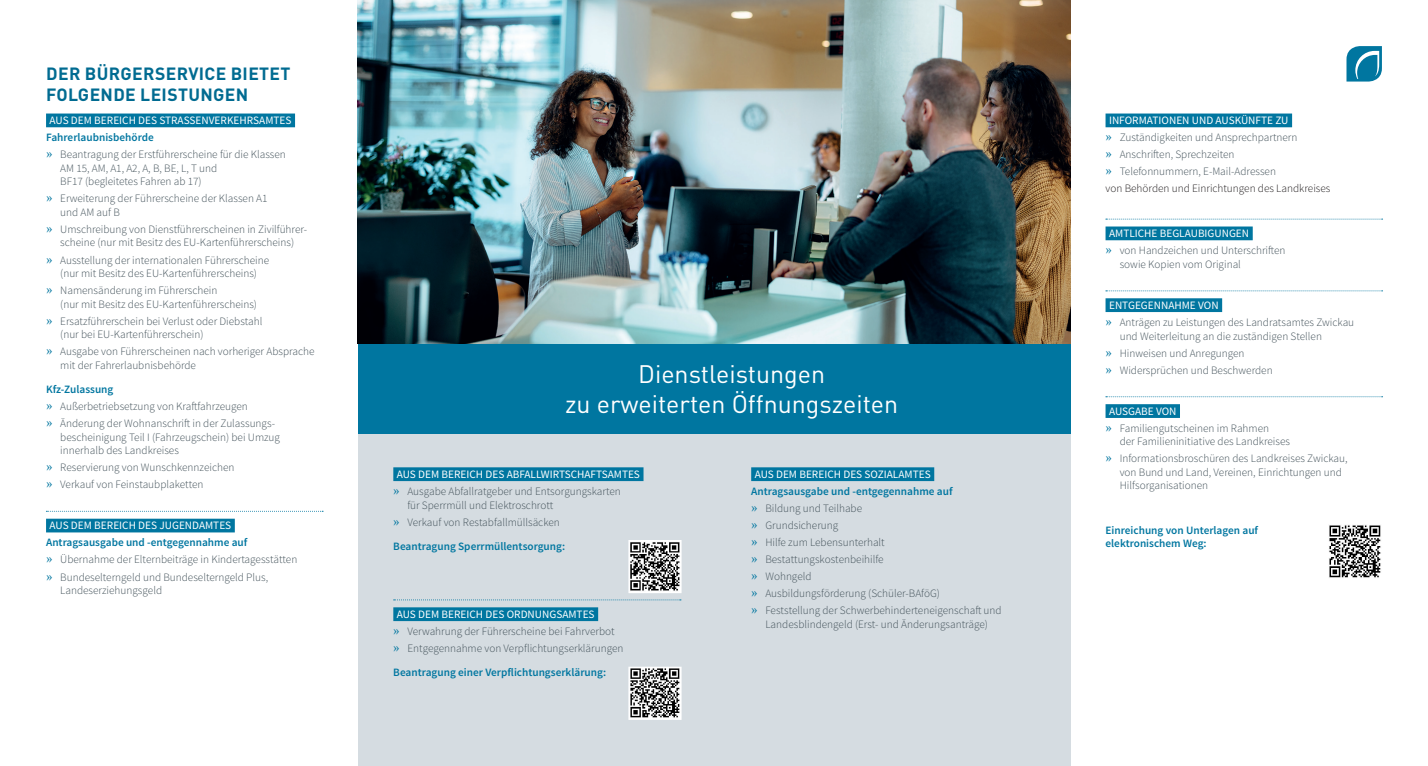
<style>
.page{position:relative;width:1428px;height:766px;background:#fff}
.page>*{position:absolute;margin:0;border:0;box-sizing:border-box;transform-origin:0 0}
.t1{font:25px/30px "DIN Pro";color:#fff;text-align:center}
.t2{font:700 17.5px/21px "DIN Pro";letter-spacing:.02em;color:#006b91}
.t3{font:300 11.25px/13.5px "Source Sans Pro";color:#425159}
.Firmeneintrag_-_Firm{font:11.25px "Source Sans Pro";color:#fff}
.Firmeneintrag___Name{font:600 11.25px/13.5px "Source Sans Pro";color:#0076a0}
.Primär_-_Aufzählung{font:300 11.25px "Source Sans Pro";color:#231f20}
.Primär_-_Aufzählung-2{font:600 11.25px "Source Sans Pro";color:#0076a0}
.s1{font-family:"Minion Pro";font-weight:400;font-size:15px;color:#0076a0}
</style>
<div class="page">
<div style="left:358px;top:11px;width:712px;height:754px;background:#d5dce1"></div>
<div style="left:46px;top:113px;width:249px;height:14px;background:#0076a0"></div>
<svg style="left:46px;top:511px;width:277px;height:1px"></svg>
<div style="left:46px;top:518px;width:189px;height:14px;background:#0076a0"></div>
<div style="left:393px;top:467px;width:251px;height:14px;background:#0076a0"></div>
<svg style="left:394px;top:599px;width:287px;height:1px"></svg>
<div style="left:393px;top:607px;width:205px;height:14px;background:#0076a0"></div>
<svg style="left:628px;top:540px;width:54px;height:53px;background:#909090"></svg>
<svg style="left:628px;top:666px;width:54px;height:54px;background:#919192"></svg>
<svg style="left:1346px;top:46px;width:36px;height:35px"></svg>
<div style="left:1106px;top:113px;width:186px;height:14px;background:#0076a0"></div>
<svg style="left:1106px;top:219px;width:277px;height:1px"></svg>
<div style="left:1106px;top:226px;width:147px;height:14px;background:#0076a0"></div>
<svg style="left:1106px;top:290px;width:277px;height:1px"></svg>
<div style="left:1106px;top:298px;width:116px;height:14px;background:#0076a0"></div>
<svg style="left:1106px;top:396px;width:277px;height:1px"></svg>
<div style="left:1106px;top:404px;width:74px;height:14px;background:#0076a0"></div>
<div style="left:751px;top:467px;width:183px;height:14px;background:#0076a0"></div>
<div style="left:358px;top:343px;width:712px;height:91px;background:#0076a0"></div>
<img style="left:358px;top:0;width:712px;height:343px">
<img style="left:1329px;top:525px;width:52px;height:53px">
<p class="t2" style="left:46px;top:61px;width:246px">DER BÜRGERSERVICE BIETET<br>FOLGENDE LEISTUNGEN</p>
<p class="Firmeneintrag_-_Firm" style="left:50px;top:113px;width:243px">AUS DEM BEREICH DES STRASSENVERKEHRSAMTES</p>
<p class="Firmeneintrag___Name" style="left:46px;top:131px;width:109px">Fahrerlaubnisbehörde</p>
<p class="t3" style="left:60px;top:148px;width:227px;text-indent:-14px"><span class="s1">»</span> Beantragung der Erstführerscheine für die Klassen<br>AM 15, AM, A1, A2, A, B, BE, L, T und<br>BF17 (begleitetes Fahren ab 17)</p>
<p class="t3" style="left:60px;top:192px;width:209px;text-indent:-14px"><span class="s1">»</span> Erweiterung der Führerscheine der Klassen A1 und AM auf B</p>
<p class="t3" style="left:46px;top:222px;width:263px;text-align:center"><span class="s1">»</span> Umschreibung von Dienstführerscheinen in Zivilführer&shy;scheine (nur mit Besitz des EU-Kartenführerscheins)</p>
<p class="t3" style="left:46px;top:253px;width:225px;text-align:center"><span class="s1">»</span> Ausstellung der internationalen Führerscheine (nur mit Besitz des EU-Kartenführerscheins)</p>
<p class="t3" style="left:60px;top:283px;width:198px;text-indent:-14px"><span class="s1">»</span> Namensänderung im Führerschein<br>(nur mit Besitz des EU-Kartenführerscheins)</p>
<p class="t3" style="left:60px;top:314px;width:204px;text-indent:-14px"><span class="s1">»</span> Ersatzführerschein bei Verlust oder Diebstahl (nur bei EU-Kartenführerschein)</p>
<p class="t3" style="left:60px;top:344px;width:256px;text-indent:-14px"><span class="s1">»</span> Ausgabe von Führerscheinen nach vorheriger Absprache mit der Fahrerlaubnisbehörde</p>
<p class="Firmeneintrag___Name" style="left:46px;top:382px;width:69px">Kfz-Zulassung</p>
<p class="t3" style="left:46px;top:399px;width:203px"><span class="s1">»</span> Außerbetriebsetzung von Kraftfahrzeugen</p>
<p class="t3" style="left:60px;top:416px;width:221px;text-indent:-14px"><span class="s1">»</span> Änderung der Wohnanschrift in der Zulassungs&shy;bescheinigung Teil I (Fahrzeugschein) bei Umzug innerhalb des Landkreises</p>
<p class="t3" style="left:46px;top:460px;width:190px"><span class="s1">»</span> Reservierung von Wunschkennzeichen</p>
<p class="t3" style="left:46px;top:477px;width:159px"><span class="s1">»</span> Verkauf von Feinstaubplaketten</p>
<p class="Firmeneintrag_-_Firm" style="left:50px;top:518px;width:183px">AUS DEM BEREICH DES JUGENDAMTES</p>
<p class="Firmeneintrag___Name" style="left:46px;top:536px;width:203px">Antragsausgabe und -entgegennahme auf</p>
<p class="t3" style="left:46px;top:553px;width:253px"><span class="s1">»</span> Übernahme der Elternbeiträge in Kindertagesstätten</p>
<p class="t3" style="left:60px;top:570px;width:209px;text-indent:-14px"><span class="s1">»</span> Bundeselterngeld und Bundeselterngeld Plus,<br>Landeserziehungsgeld</p>
<p class="t1" style="left:565px;top:356px;width:335px">Dienstleistungen<br>zu erweiterten Öffnungszeiten</p>
<p class="Firmeneintrag_-_Firm" style="left:397px;top:467px;width:245px">AUS DEM BEREICH DES ABFALLWIRTSCHAFTSAMTES</p>
<p class="t3" style="left:407px;top:484px;width:215px;text-indent:-14px"><span class="s1">»</span> Ausgabe Abfallratgeber und Entsorgungskarten für Sperrmüll und Elektroschrott</p>
<p class="t3" style="left:393px;top:515px;width:168px"><span class="s1">»</span> Verkauf von Restabfallmüllsäcken</p>
<p class="Primär_-_Aufzählung-2" style="left:393px;top:538px;width:173px">Beantragung Sperrmüllentsorgung:</p>
<p class="Firmeneintrag_-_Firm" style="left:397px;top:607px;width:199px">AUS DEM BEREICH DES ORDNUNGSAMTES</p>
<p class="t3" style="left:393px;top:624px;width:223px"><span class="s1">»</span> Verwahrung der Führerscheine bei Fahrverbot</p>
<p class="t3" style="left:393px;top:641px;width:232px"><span class="s1">»</span> Entgegennahme von Verpflichtungserklärungen</p>
<p class="Firmeneintrag___Name" style="left:393px;top:665px;width:214px">Beantragung einer Verpflichtungserklärung:</p>
<p class="Firmeneintrag_-_Firm" style="left:755px;top:467px;width:177px">AUS DEM BEREICH DES SOZIALAMTES</p>
<p class="Firmeneintrag___Name" style="left:751px;top:484px;width:203px">Antragsausgabe und -entgegennahme auf</p>
<p class="t3" style="left:751px;top:501px;width:112px"><span class="s1">»</span> Bildung und Teilhabe</p>
<p class="t3" style="left:751px;top:518px;width:89px"><span class="s1">»</span> Grundsicherung</p>
<p class="t3" style="left:751px;top:535px;width:135px"><span class="s1">»</span> Hilfe zum Lebensunterhalt</p>
<p class="t3" style="left:751px;top:552px;width:134px"><span class="s1">»</span> Bestattungskostenbeihilfe</p>
<p class="t3" style="left:751px;top:569px;width:62px"><span class="s1">»</span> Wohngeld</p>
<p class="t3" style="left:751px;top:586px;width:190px"><span class="s1">»</span> Ausbildungsförderung (Schüler-BAföG)</p>
<p class="t3" style="left:751px;top:603px;width:252px;text-align:center"><span class="s1">»</span> Feststellung der Schwerbehinderteneigenschaft und<br>Landesblindengeld (Erst- und Änderungsanträge)</p>
<p class="Firmeneintrag_-_Firm" style="left:1109px;top:113px;width:181px">INFORMATIONEN UND AUSKÜNFTE ZU</p>
<p class="t3" style="left:1106px;top:131px;width:193px"><span class="s1">»</span> Zuständigkeiten und Ansprechpartnern</p>
<p class="t3" style="left:1106px;top:148px;width:130px"><span class="s1">»</span> Anschriften, Sprechzeiten</p>
<p class="t3" style="left:1106px;top:165px;width:172px"><span class="s1">»</span> Telefonnummern, E-Mail-Adressen</p>
<p class="Primär_-_Aufzählung" style="left:1106px;top:182px;width:226px">von Behörden und Einrichtungen des Landkreises</p>
<p class="Firmeneintrag_-_Firm" style="left:1109px;top:226px;width:142px">AMTLICHE BEGLAUBIGUNGEN</p>
<p class="t3" style="left:1120px;top:244px;width:167px;text-indent:-14px"><span class="s1">»</span> von Handzeichen und Unterschriften sowie Kopien vom Original</p>
<p class="Firmeneintrag_-_Firm" style="left:1109px;top:298px;width:111px">ENTGEGENNAHME VON</p>
<p class="t3" style="left:1120px;top:315px;width:236px;text-indent:-14px"><span class="s1">»</span> Anträgen zu Leistungen des Landratsamtes Zwickau und Weiterleitung an die zuständigen Stellen</p>
<p class="t3" style="left:1106px;top:346px;width:141px"><span class="s1">»</span> Hinweisen und Anregungen</p>
<p class="t3" style="left:1106px;top:363px;width:169px"><span class="s1">»</span> Widersprüchen und Beschwerden</p>
<p class="Firmeneintrag_-_Firm" style="left:1109px;top:404px;width:69px">AUSGABE VON</p>
<p class="t3" style="left:1120px;top:421px;width:172px;text-indent:-14px"><span class="s1">»</span> Familiengutscheinen im Rahmen<br>der Familieninitiative des Landkreises</p>
<p class="t3" style="left:1120px;top:452px;width:229px;text-indent:-14px"><span class="s1">»</span> Informationsbroschüren des Landkreises Zwickau, von Bund und Land, Vereinen, Einrichtungen und<br>Hilfsorganisationen</p>
<p class="Firmeneintrag___Name" style="left:1106px;top:523px;width:154px">Einreichung von Unterlagen auf elektronischem Weg:</p>
</div>
